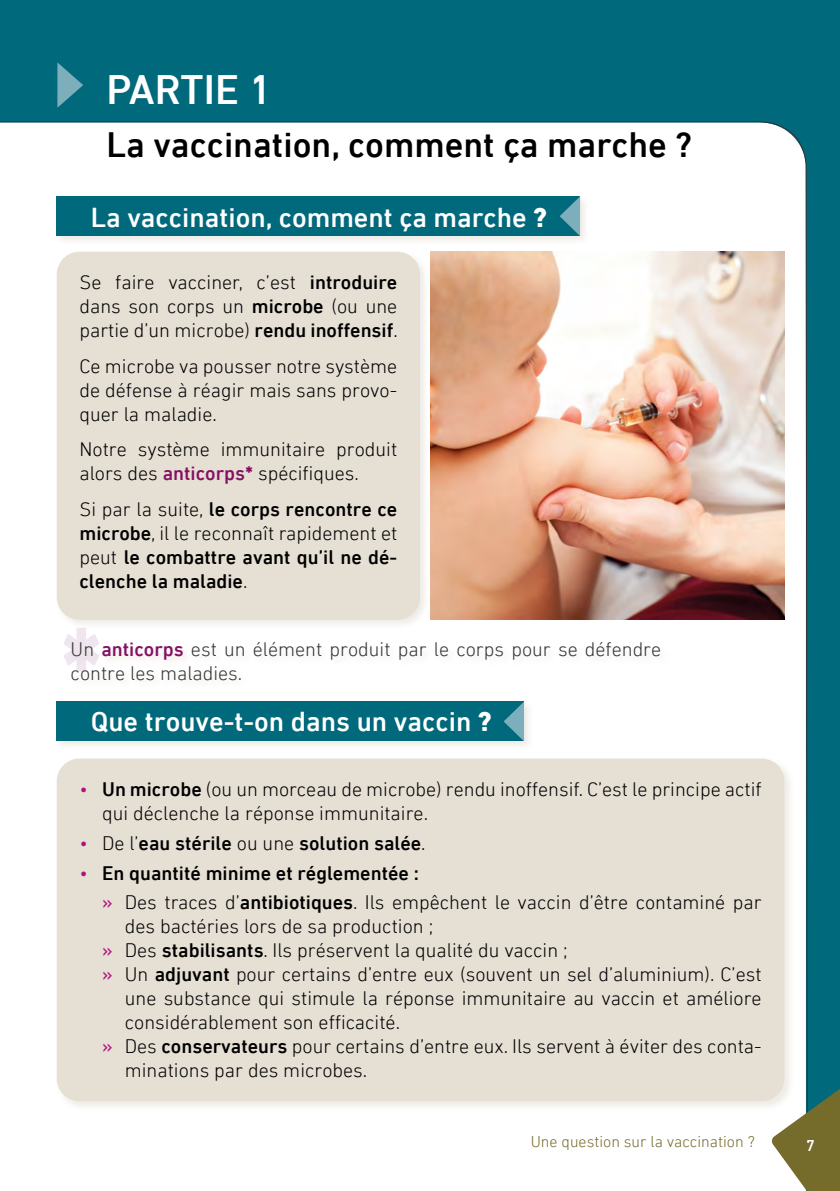
<style>
.page{position:relative;width:840px;height:1191px;background:#fff}
.page>*{position:absolute;margin:0;border:0;box-sizing:border-box;transform-origin:0 0}
.Titre_H1{font:500 42px "DIN Next LT Pro";color:#fff}
.Titre_H2{font:500 36px "DIN Next LT Pro";color:#000}
.Titre_H3{font:500 28px "DIN Next LT Pro";color:#fff}
.Liste_à_puce_2{font:300 20px/24px "DIN Next LT Pro";color:#000}
.Texte{font:300 20px/24px "DIN Next LT Pro";color:#000;text-align:justify}
.Texte-2{font:500 20px/24px "DIN Next LT Pro";color:#000;text-align:justify}
.Liste_à_puce_1{font:300 20px/24px "DIN Next LT Pro";color:#000}
.t1{font:300 20px/24px "DIN Next LT Pro";color:#343434}
.Liste_à_puce_1-2{font:500 20px "DIN Next LT Pro";color:#000}
.t2{font:300 16px "DIN Next LT Pro";color:#756b2b}
.t3{font:500 16px "DIN Next LT Pro";color:#fff}
.s1{font-weight:800}
.s2{font-weight:500}
.s3{font-weight:500;color:#851163}
.s4{font-weight:800;color:#851163}
.s5{font-weight:300}
.s6{color:#b0117d}
.s7{font-weight:300;color:#b0117d}
.s8{font-weight:400;color:#b0117d}
</style>
<div class="page">
<div style="left:0;top:0;width:839px;height:1191px;background:#00697c"></div>
<div style="left:0;top:121px;width:807px;height:1059px;background:#fff"></div>
<div style="left:54px;top:194px;width:615px;height:496px;background:#bbb19a;opacity:.25"></div>
<div style="left:57px;top:196px;width:522px;height:40px;background:#00697c"></div>
<div style="left:57px;top:252px;width:363px;height:367px;background:#e5dfd4;border-radius:23px"></div>
<div style="left:54px;top:699px;width:740px;height:412px;background:#bbb19a;opacity:.25"></div>
<div style="left:57px;top:701px;width:466px;height:40px;background:#00697c"></div>
<div style="left:57px;top:758px;width:726px;height:343px;background:#e5dfd4;border-radius:23px"></div>
<svg style="left:770px;top:1078px;width:69px;height:113px;background:#979c79"></svg>
<svg style="left:57px;top:62px;width:26px;height:46px"></svg>
<svg style="left:559px;top:197px;width:20px;height:38px"></svg>
<img style="left:430px;top:252px;width:353px;height:367px">
<svg style="left:503px;top:703px;width:20px;height:37px"></svg>
<h1 class="Titre_H1" style="left:106px;top:65px;width:167px">PARTIE 1</h1>
<h2 class="Titre_H2" style="left:106px;top:123px;width:587px">La vaccination, comment ça marche ?</h2>
<h3 class="Titre_H3" style="left:91px;top:201px;width:457px">La vaccination, comment ça marche <span class="s1">?</span></h3>
<p class="Texte" style="left:79px;top:270px;width:319px">Se faire vacciner, c’est <span class="s2">introduire </span>dans son corps un <span class="s2">microbe</span> (ou une partie d’un microbe) <span class="s2">rendu inoffensif</span>.</p>
<p class="Texte" style="left:79px;top:354px;width:319px">Ce microbe va pousser notre système de défense à réagir mais sans provo&shy;quer la maladie.</p>
<p class="Texte" style="left:79px;top:437px;width:319px">Notre système immunitaire produit alors des <span class="s3">anticorps</span><span class="s4">*</span> spécifiques.</p>
<p class="Texte-2" style="left:79px;top:496px;width:319px"><span class="s5">Si par la suite,</span> le corps rencontre ce microbe<span class="s5">, il le reconnaît rapidement et peut</span> le combattre avant qu’il ne dé&shy;clenche la maladie<span class="s5">.</span></p>
<p class="t1" style="left:71px;top:637px;width:591px">Un <span class="s3">anticorps</span> est un élément produit par le corps pour se défendre contre les maladies.</p>
<h3 class="Titre_H3" style="left:91px;top:705px;width:402px">Que trouve-t-on dans un vaccin <span class="s1">?</span></h3>
<p class="Liste_à_puce_1" style="left:102px;top:777px;width:660px;text-indent:-23px"><span class="s6">•</span> <span class="s2">Un microbe</span> (ou un morceau de microbe) rendu inoffensif. C’est le principe actif qui déclenche la réponse immunitaire.</p>
<p class="Liste_à_puce_1-2" style="left:79px;top:831px;width:347px"><span class="s7">•</span> <span class="s5">De l’</span>eau stérile <span class="s5">ou une</span> solution salée<span class="s5">.</span></p>
<p class="Liste_à_puce_1-2" style="left:79px;top:861px;width:341px"><span class="s7">•</span> En quantité minime et réglementée :</p>
<p class="Liste_à_puce_2" style="left:125px;top:890px;width:638px;text-indent:-23px"><span class="s8">»</span> Des traces d’<span class="s2">antibiotiques</span>. Ils empêchent le vaccin d’être contaminé par des bactéries lors de sa production ;</p>
<p class="Liste_à_puce_2" style="left:102px;top:938px;width:467px"><span class="s8">»</span> Des <span class="s2">stabilisants</span>. Ils préservent la qualité du vaccin ;</p>
<p class="Liste_à_puce_2" style="left:125px;top:962px;width:638px;text-align:justify;text-indent:-23px"><span class="s8">»</span> Un <span class="s2">adjuvant</span> pour certains d’entre eux (souvent un sel d’aluminium). C’est une substance qui stimule la réponse immunitaire au vaccin et améliore considérablement son efficacité.</p>
<p class="Liste_à_puce_2" style="left:125px;top:1034px;width:638px;text-indent:-23px"><span class="s8">»</span> Des <span class="s2">conservateurs</span> pour certains d’entre eux. Ils servent à éviter des conta&shy;minations par des microbes.</p>
<p class="t2" style="left:530px;top:1132px;width:225px">Une question sur la vaccination ?</p>
<p class="t3" style="left:805px;top:1136px;width:10px">7</p>
</div>
